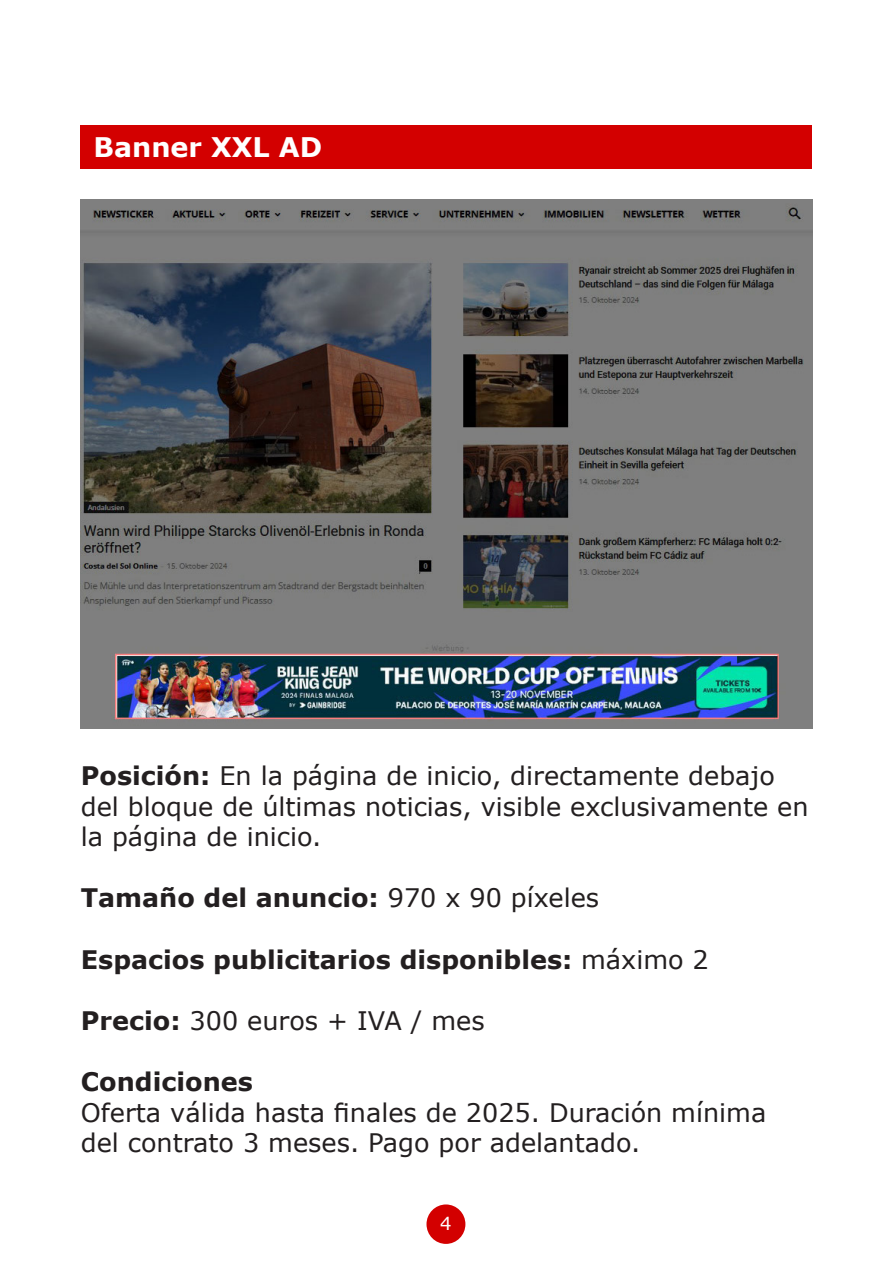
<style>
.page{position:relative;width:893px;height:1263px;background:#fff}
.page>*{position:absolute;margin:0;border:0;box-sizing:border-box;transform-origin:0 0}
.t1{font:700 27px "Verdana";color:#fff}
.Estilo_de_párrafo_1{font:25.5px/30.6px "Verdana";color:#231f20}
.Estilo_de_párrafo_1-2{font:700 25.5px "Verdana";color:#231f20}
.t2{font:18px "Verdana";color:#fff}
.s1{font-weight:700}
.s2{font-weight:400}
</style>
<div class="page">
<div style="left:426px;top:1204px;width:39px;height:40px;background:#d30000;border-radius:50%"></div>
<div style="left:81px;top:125px;width:731px;height:44px;background:#d30000"></div>
<img style="left:81px;top:200px;width:731px;height:529px">
<p class="t1" style="left:94px;top:128px;width:230px">Banner XXL AD</p>
<p class="Estilo_de_párrafo_1" style="left:81px;top:760px;width:729px"><span class="s1">Posición:</span> En la página de inicio, directamente debajo del bloque de últimas noticias, visible exclusivamente en la página de inicio.</p>
<p class="Estilo_de_párrafo_1-2" style="left:81px;top:880px;width:520px">Tamaño del anuncio: <span class="s2">970 x 90 píxeles</span></p>
<p class="Estilo_de_párrafo_1-2" style="left:81px;top:941px;width:630px">Espacios publicitarios disponibles: <span class="s2">máximo 2</span></p>
<p class="Estilo_de_párrafo_1" style="left:81px;top:1005px;width:405px"><span class="s1">Precio:</span> 300 euros + IVA / mes</p>
<p class="Estilo_de_párrafo_1-2" style="left:81px;top:1064px;width:174px">Condiciones</p>
<p class="Estilo_de_párrafo_1" style="left:81px;top:1097px;width:687px">Oferta válida hasta finales de 2025. Duración mínima del contrato 3 meses. Pago por adelantado.</p>
<p class="t2" style="left:440px;top:1211px;width:13px">4</p>
</div>
